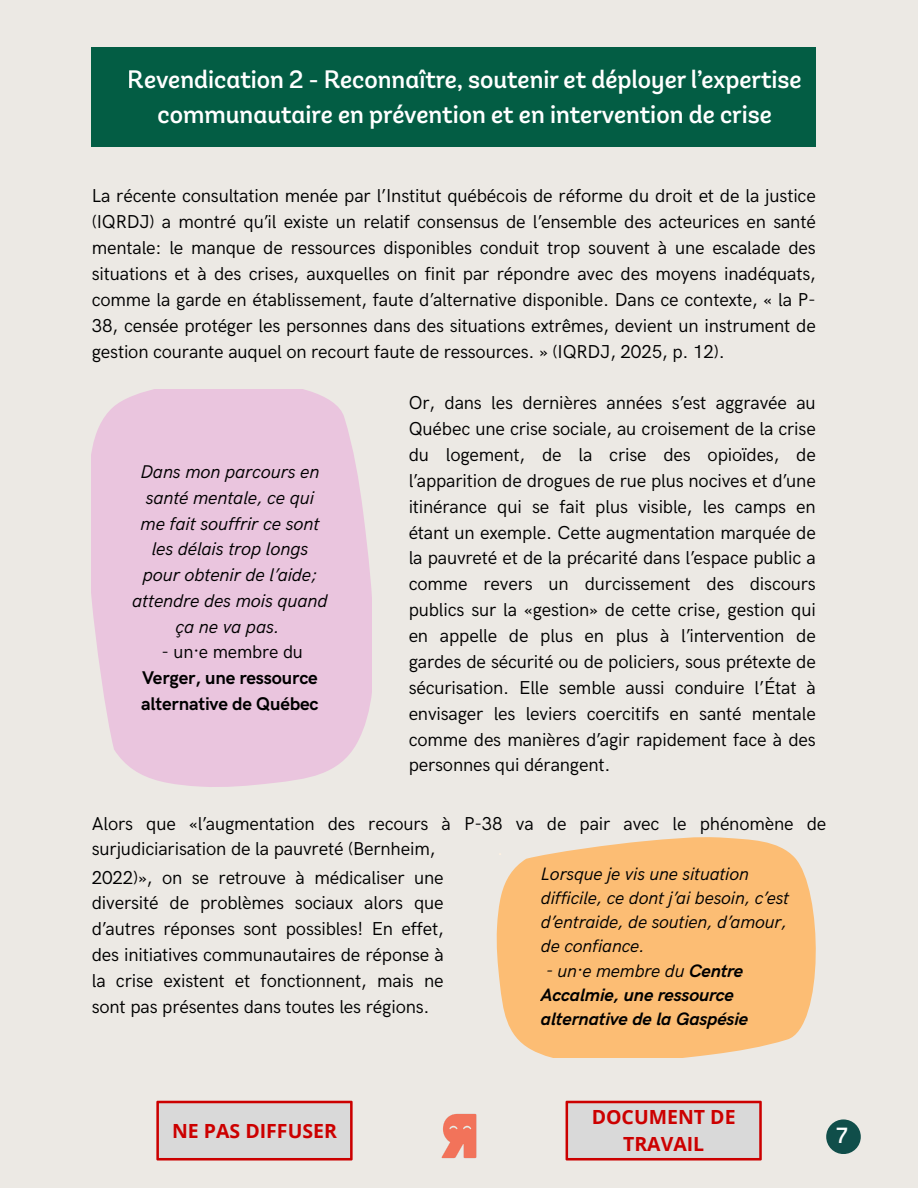
<style>
.page{position:relative;width:918px;height:1188px;background:#ece9e4}
.page>*{position:absolute;margin:0;border:0;box-sizing:border-box;transform-origin:0 0}
.t1{font:500 25.2px/34.8px "Andes Neue Alt 3";color:#fff;text-align:center}
.t2{font:500 21.9px "Andes Neue Alt 3";color:#fff}
.t3{font:700 19.5px/27px "Open Sans";color:#c00;text-align:center}
.t4{font:18.75px/25.8px "HK Grotesk";letter-spacing:-.01em;color:#000;text-align:justify}
.t5{font:italic 18.45px/25.8px "HK Grotesk";letter-spacing:-.01em;color:#000;text-align:center}
.t6{font:700 18.45px/25.8px "HK Grotesk";letter-spacing:-.01em;color:#000}
.t7{font:18.45px "HK Grotesk";letter-spacing:-.01em;color:#000}
.t8{font:italic 18px/24.3px "HK Grotesk";letter-spacing:-.01em;color:#000}
.t9{font:italic 700 18px/24.3px "HK Grotesk";letter-spacing:-.01em;color:#000}
.s1{font-weight:400}
</style>
<div class="page">
<div style="left:92px;top:47px;width:724px;height:100px;background:#035d44"></div>
<svg style="left:496px;top:837px;width:319px;height:220px;background:#fac17f"></svg>
<svg style="left:92px;top:389px;width:280px;height:398px;background:#eac8de"></svg>
<img style="left:441px;top:1113px;width:36px;height:46px">
<svg style="left:156px;top:1101px;width:197px;height:59px;background:#d7c4c4"></svg>
<svg style="left:566px;top:1101px;width:196px;height:59px;background:#d7c4c4"></svg>
<svg style="left:826px;top:1119px;width:35px;height:35px"></svg>
<h1 class="t1" style="left:128px;top:62px;width:675px">Revendication 2 - Reconnaître, soutenir et déployer l’expertise communautaire en prévention et en intervention de crise</h1>
<p class="t4" style="left:92px;top:184px;width:726px">La récente consultation menée par l’Institut québécois de réforme du droit et de la justice (IQRDJ) a montré qu’il existe un relatif consensus de l’ensemble des acteurices en santé mentale: le manque de ressources disponibles conduit trop souvent à une escalade des situations et à des crises, auxquelles on finit par répondre avec des moyens inadéquats, comme la garde en établissement, faute d’alternative disponible. Dans ce contexte, « la P-38, censée protéger les personnes dans des situations extrêmes, devient un instrument de gestion courante auquel on recourt faute de ressources. » (IQRDJ, 2025, p. 12).</p>
<p class="t4" style="left:409px;top:391px;width:409px">Or, dans les dernières années s’est aggravée au Québec une crise sociale, au croisement de la crise du logement, de la crise des opioïdes, de l’apparition de drogues de rue plus nocives et d’une itinérance qui se fait plus visible, les camps en étant un exemple. Cette augmentation marquée de la pauvreté et de la précarité dans l’espace public a comme revers un durcissement des discours publics sur la «gestion» de cette crise, gestion qui en appelle de plus en plus à l’intervention de gardes de sécurité ou de policiers, sous prétexte de sécurisation. Elle semble aussi conduire l’État à envisager les leviers coercitifs en santé mentale comme des manières d’agir rapidement face à des personnes qui dérangent.</p>
<p class="t5" style="left:132px;top:460px;width:197px">Dans mon parcours en santé mentale, ce qui me fait souffrir ce sont les délais trop longs pour obtenir de l’aide; attendre des mois quand ça ne va pas.</p>
<p class="t7" style="left:162px;top:642px;width:143px">- un·e membre du</p>
<p class="t6" style="left:141px;top:666px;width:179px">Verger, une ressource alternative de Québec</p>
<p class="t4" style="left:92px;top:811px;width:736px">Alors que «l’augmentation des recours à P-38 va de pair avec le phénomène de surjudiciarisation de la pauvreté (Bernheim,</p>
<p class="t4" style="left:92px;top:865px;width:353px">2022)», on se retrouve à médicaliser une diversité de problèmes sociaux alors que d’autres réponses sont possibles! En effet, des initiatives communautaires de réponse à la crise existent et fonctionnent, mais ne sont pas présentes dans toutes les régions.</p>
<p class="t8" style="left:541px;top:862px;width:250px">Lorsque je vis une situation difficile, ce dont j’ai besoin, c’est d’entraide, de soutien, d’amour, de confiance.</p>
<p class="t9" style="left:541px;top:959px;width:209px"><span class="s1">- un·e membre du</span> Centre<br>Accalmie, une ressource alternative de la Gaspésie</p>
<h2 class="t3" style="left:172px;top:1117px;width:166px">NE PAS DIFFUSER</h2>
<h2 class="t3" style="left:592px;top:1103px;width:145px">DOCUMENT DE<br>TRAVAIL</h2>
<p class="t2" style="left:836px;top:1122px;width:13px">7</p>
</div>
